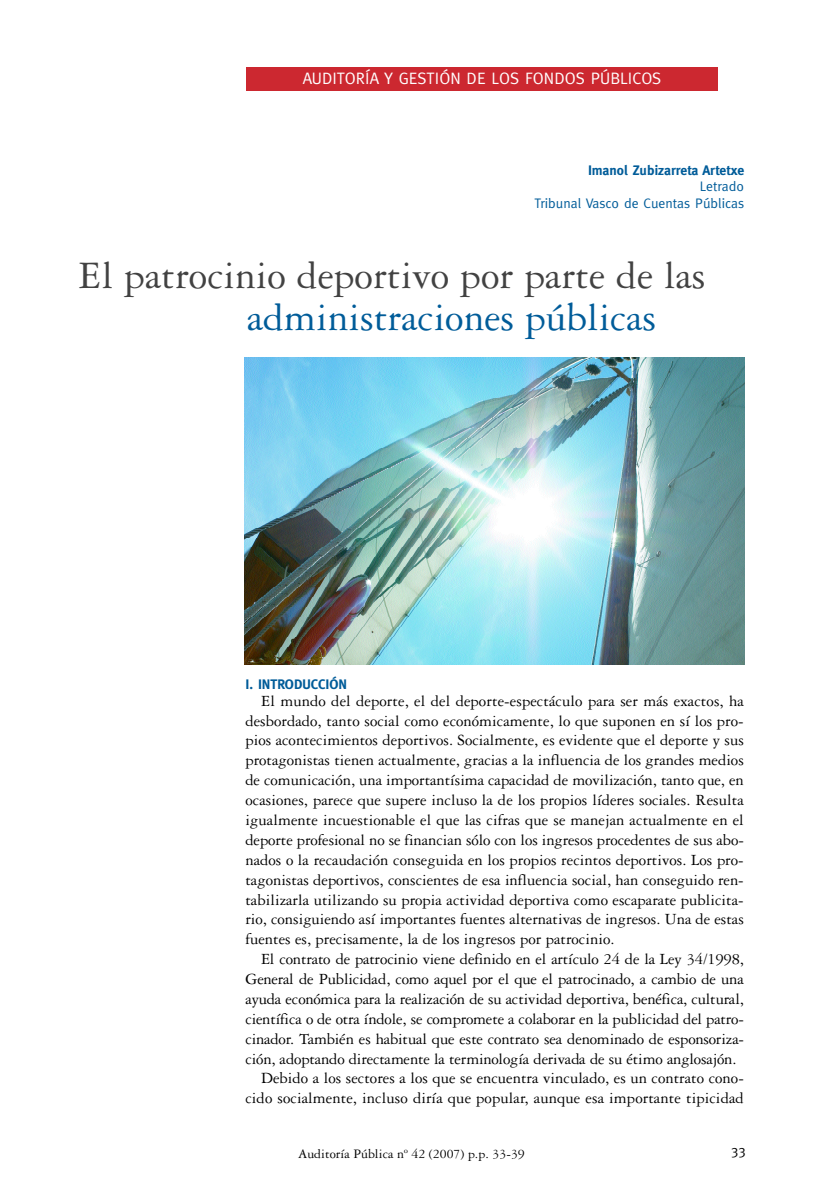
<style>
.page{position:relative;width:821px;height:1187px;background:#fff}
.page>*{position:absolute;margin:0;border:0;box-sizing:border-box;transform-origin:0 0}
.t1{font:41.4px "Garamond Three";color:#424242}
.t2{font:41.4px "Garamond Three";color:#005c99}
.t3{font:16.5px/19.8px "Garamond Three";color:#000;text-align:justify}
.t4{font:16.5px "Meta";color:#fff}
.t5{font:700 13.8px "Meta";color:#005c99}
.t6{font:13.8px/16.5px "Meta";color:#005c99;text-align:right}
.t7{font:13.8px "Garamond Three";color:#000}
.t8{font:13.8px "Meta";color:#000}
</style>
<div class="page">
<div style="left:246px;top:67px;width:472px;height:24px;background:#cc2830"></div>
<img style="left:245px;top:357px;width:499px;height:307px">
<p class="t4" style="left:303px;top:71px;width:360px">AUDITORÍA Y GESTIÓN DE LOS FONDOS PÚBLICOS</p>
<p class="t5" style="left:588px;top:164px;width:158px">Imanol Zubizarreta Artetxe</p>
<p class="t6" style="left:534px;top:179px;width:211px">Letrado<br>Tribunal Vasco de Cuentas Públicas</p>
<h1 class="t1" style="left:79px;top:261px;width:628px">El patrocinio deportivo por parte de las</h1>
<h1 class="t2" style="left:247px;top:302px;width:411px">administraciones públicas</h1>
<p class="t5" style="left:245px;top:678px;width:103px">I. INTRODUCCIÓN</p>
<p class="t3" style="left:245px;top:692px;width:500px;text-indent:16px">El mundo del deporte, el del deporte-espectáculo para ser más exactos, ha desbordado, tanto social como económicamente, lo que suponen en sí los pro&shy;pios acontecimientos deportivos. Socialmente, es evidente que el deporte y sus protagonistas tienen actualmente, gracias a la influencia de los grandes medios de comunicación, una importantísima capacidad de movilización, tanto que, en ocasiones, parece que supere incluso la de los propios líderes sociales. Resulta igualmente incuestionable el que las cifras que se manejan actualmente en el deporte profesional no se financian sólo con los ingresos procedentes de sus abo&shy;nados o la recaudación conseguida en los propios recintos deportivos. Los pro&shy;tagonistas deportivos, conscientes de esa influencia social, han conseguido ren&shy;tabilizarla utilizando su propia actividad deportiva como escaparate publicita&shy;rio, consiguiendo así importantes fuentes alternativas de ingresos. Una de estas fuentes es, precisamente, la de los ingresos por patrocinio.</p>
<p class="t3" style="left:261px;top:950px;width:484px">El contrato de patrocinio viene definido en el artículo 24 de la Ley 34/1998,</p>
<p class="t3" style="left:245px;top:970px;width:500px">General de Publicidad, como aquel por el que el patrocinado, a cambio de una</p>
<p class="t3" style="left:245px;top:990px;width:500px">ayuda económica para la realización de su actividad deportiva, benéfica, cultural,</p>
<p class="t3" style="left:245px;top:1010px;width:500px">científica o de otra índole, se compromete a colaborar en la publicidad del patro-</p>
<p class="t3" style="left:245px;top:1030px;width:500px">c in a d o r. También es habitual que este contrato sea denominado de esponsoriza-</p>
<p class="t3" style="left:245px;top:1049px;width:492px">ción, adoptando directamente la terminología derivada de su étimo anglosajón.</p>
<p class="t3" style="left:261px;top:1069px;width:484px">Debido a los sectores a los que se encuentra vinculado, es un contrato cono-</p>
<p class="t3" style="left:245px;top:1089px;width:500px">cido socialmente, incluso diría que popular, aunque esa importante tipicidad</p>
<p class="t7" style="left:298px;top:1148px;width:228px">Auditoría Pública nº 42 (2007) p.p. 33-39</p>
<p class="t8" style="left:731px;top:1144px;width:16px">33</p>
</div>
